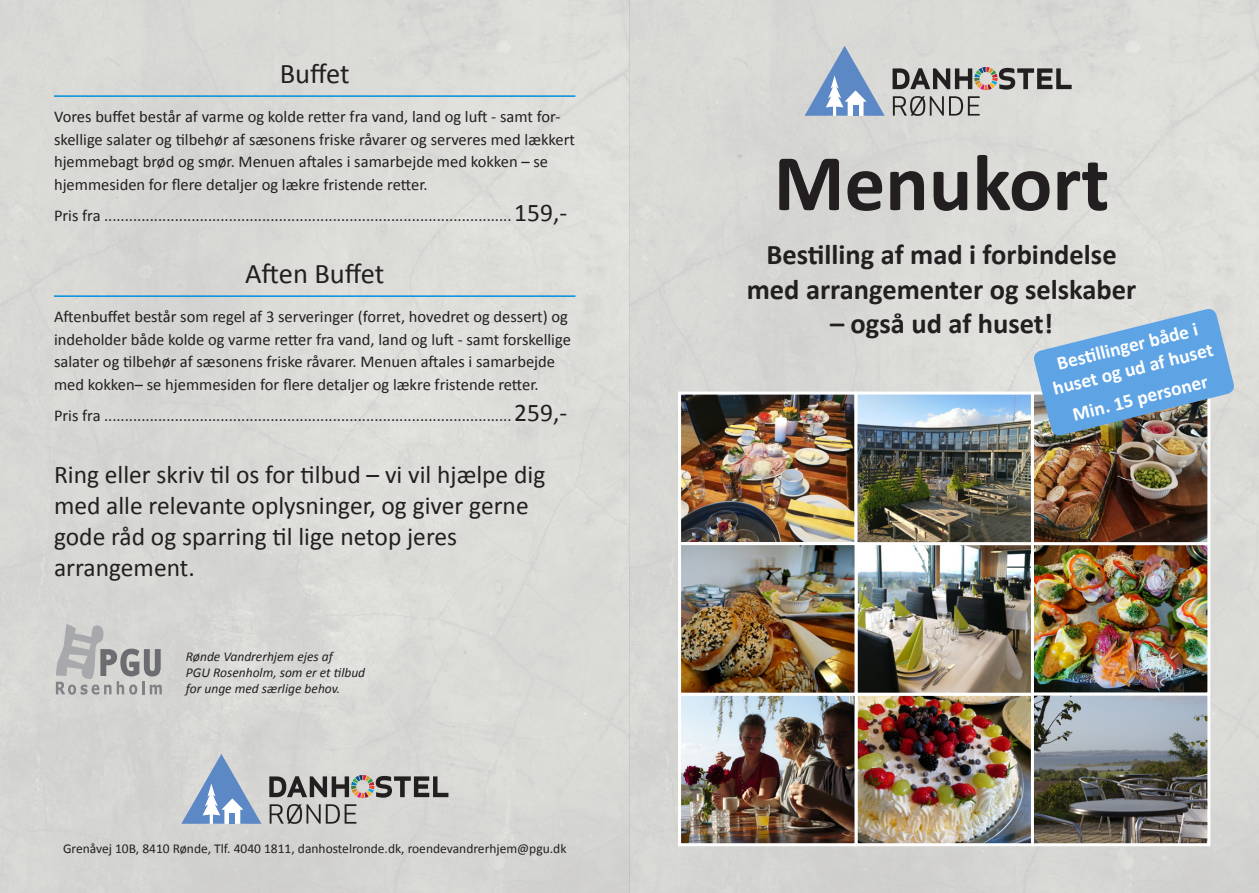
<style>
.page{position:relative;width:1259px;height:893px;background:#fff}
.page>*{position:absolute;margin:0;border:0;box-sizing:border-box;transform-origin:0 0}
.t1{font:700 81px "Calibri";color:#231f20}
.t2{font:700 28.5px/34.2px "Calibri";color:#231f20;text-align:center}
.t3{font:28.5px "Calibri";color:#231f20}
.t4{font:25.5px "Calibri";color:#231f20}
.t5{font:700 19.5px/23.4px "Calibri";color:#fff;text-align:center}
.t6{font:16.5px/22.5px "Calibri";color:#231f20}
.t7{font:13.5px "Calibri";color:#231f20}
.t8{font:italic 13.5px/16.2px "Calibri";color:#231f20}
.s1{font-size:25.5px}
</style>
<div class="page">
<div style="left:629px;top:0;width:630px;height:893px;background:#d9d9d6"></div>
<svg style="left:804px;top:46px;width:80px;height:70px"></svg>
<div style="left:853px;top:106px;width:5px;height:10px;background:#5d88c6"></div>
<svg style="left:893px;top:96px;width:86px;height:20px"></svg>
<svg style="left:892px;top:67px;width:179px;height:23px"></svg>
<hr style="left:54px;top:95px;width:521px;height:2px;background:#008fde">
<hr style="left:54px;top:295px;width:521px;height:2px;background:#008fde">
<img style="left:682px;top:396px;width:524px;height:446px">
<div style="left:1031px;top:542px;width:179px;height:154px;border:3px solid #fff"></div>
<div style="left:854px;top:693px;width:180px;height:153px;border:3px solid #fff"></div>
<div style="left:854px;top:542px;width:180px;height:154px;border:3px solid #fff"></div>
<div style="left:678px;top:392px;width:179px;height:153px;border:3px solid #fff"></div>
<div style="left:678px;top:693px;width:179px;height:153px;border:3px solid #fff"></div>
<div style="left:678px;top:542px;width:179px;height:154px;border:3px solid #fff"></div>
<div style="left:1031px;top:693px;width:179px;height:153px;border:3px solid #fff"></div>
<div style="left:1031px;top:392px;width:179px;height:153px;border:3px solid #fff"></div>
<div style="left:854px;top:392px;width:180px;height:153px;border:3px solid #fff"></div>
<svg style="left:1032px;top:309px;width:202px;height:128px"></svg>
<svg style="left:56px;top:624px;width:106px;height:71px;background:#bababa"></svg>
<svg style="left:181px;top:754px;width:80px;height:70px;background:#aabbd2"></svg>
<div style="left:230px;top:813px;width:5px;height:11px;background:#5d88c6"></div>
<svg style="left:270px;top:804px;width:86px;height:20px;background:#9e9d9b"></svg>
<svg style="left:269px;top:775px;width:179px;height:23px;background:#8c8886"></svg>
<p class="t3" style="left:280px;top:55px;width:71px">Buffet</p>
<p class="t6" style="left:54px;top:105px;width:522px">Vores buffet består af varme og kolde retter fra vand, land og luft - samt for&shy;skellige salater og tilbehør af sæsonens friske råvarer og serveres med lækkert hjemmebagt brød og smør. Menuen aftales i samarbejde med kokken – se hjemmesiden for flere detaljer og lækre fristende retter.</p>
<p class="t6" style="left:54px;top:204px;width:515px">Pris fra .................................................................................................. <span class="s1">159,-</span></p>
<p class="t3" style="left:245px;top:255px;width:141px">Aften Buffet</p>
<p class="t6" style="left:54px;top:305px;width:518px">Aftenbuffet består som regel af 3 serveringer (forret, hovedret og dessert) og indeholder både kolde og varme retter fra vand, land og luft - samt forskellige salater og tilbehør af sæsonens friske råvarer. Menuen aftales i samarbejde med kokken– se hjemmesiden for flere detaljer og lækre fristende retter.</p>
<p class="t6" style="left:54px;top:404px;width:515px">Pris fra .................................................................................................. <span class="s1">259,-</span></p>
<p class="t4" style="left:54px;top:458px;width:493px">Ring eller skriv til os for tilbud – vi vil hjælpe dig</p>
<p class="t4" style="left:54px;top:489px;width:476px">med alle relevante oplysninger, og giver gerne</p>
<p class="t4" style="left:54px;top:520px;width:405px">gode råd og sparring til lige netop jeres</p>
<p class="t4" style="left:54px;top:551px;width:142px">arrangement.</p>
<p class="t8" style="left:186px;top:648px;width:181px">Rønde Vandrerhjem ejes af<br>PGU Rosenholm, som er et tilbud for unge med særlige behov.</p>
<p class="t7" style="left:63px;top:840px;width:505px">Grenåvej 10B, 8410 Rønde, Tlf. 4040 1811, danhostelronde.dk, roendevandrerhjem@pgu.dk</p>
<p class="t1" style="left:773px;top:131px;width:337px">Menukort</p>
<p class="t2" style="left:747px;top:238px;width:391px">Bestilling af mad i forbindelse med arrangementer og selskaber</p>
<p class="t2" style="left:830px;top:306px;width:225px">– også ud af huset!</p>
<p class="t5" style="left:1045px;top:355px;width:166px;rotate:-14deg">Besti llinger både i huset og ud af huset</p>
<p class="t5" style="left:1070px;top:403px;width:140px;rotate:-14deg">Min. 15 personer</p>
</div>
